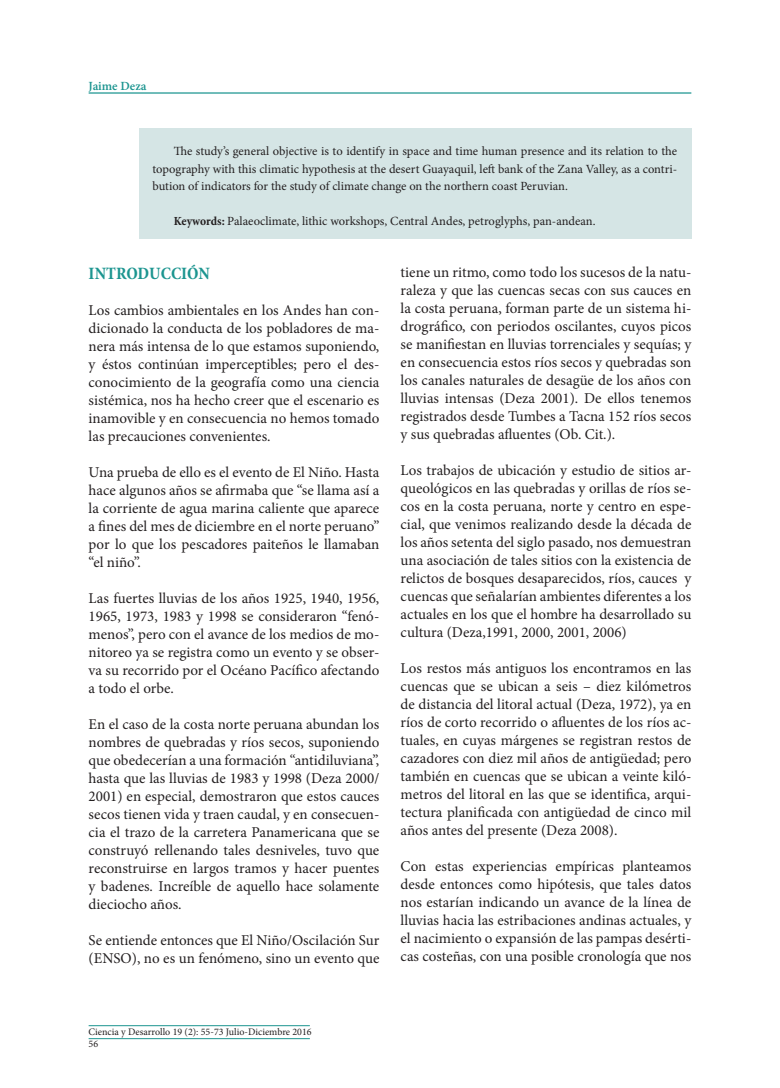
<style>
.page{position:relative;width:780px;height:1088px;background:#fff}
.page>*{position:absolute;margin:0;border:0;box-sizing:border-box;transform-origin:0 0}
.t1{font:700 condensed 17.5px "Minion Pro";color:#1c9590}
.t2{font:15px/18px "Minion Pro";color:#231f20;text-align:justify}
.t3{font:12.5px/17.5px "Minion Pro";letter-spacing:-.005em;color:#231f20;text-align:justify}
.t4{font:600 12.5px "Minion Pro";color:#1c9590}
.t5{font:10px/12px "Minion Pro";color:#231f20}
.s1{font-weight:700;font-stretch:condensed}
</style>
<div class="page">
<hr style="left:89px;top:92px;width:602px;height:2px;background:#1c9590">
<div style="left:139px;top:128px;width:552px;height:111px;background:#d5e5e5"></div>
<hr style="left:89px;top:1025px;width:221px;height:1px;background:#1c9590">
<hr style="left:89px;top:1038px;width:221px;height:1px;background:#1c9590">
<p class="t4" style="left:89px;top:78px;width:59px">Jaime Deza</p>
<p class="t3" style="left:152px;top:142px;width:526px;text-indent:21px">The study’s general objective is to identify in space and time human presence and its relation to the topography with this climatic hypothesis at the desert Guayaquil, left bank of the Zana Valley, as a contri&shy;bution of indicators for the study of climate change on the northern coast Peruvian.</p>
<p class="t3" style="left:174px;top:212px;width:423px"><span class="s1">Keywords:</span> Palaeoclimate, lithic workshops, Central Andes, petroglyphs, pan-andean.</p>
<p class="t1" style="left:89px;top:261px;width:123px">INTRODUCCIÓN</p>
<p class="t2" style="left:89px;top:301px;width:292px">Los cambios ambientales en los Andes han con&shy;dicionado la conducta de los pobladores de ma&shy;nera más intensa de lo que estamos suponiendo, y éstos continúan imperceptibles; pero el des&shy;conocimiento de la geografía como una ciencia sistémica, nos ha hecho creer que el escenario es inamovible y en consecuencia no hemos tomado las precauciones convenientes.</p>
<p class="t2" style="left:89px;top:463px;width:292px">Una prueba de ello es el evento de El Niño. Hasta hace algunos años se afirmaba que “se llama así a la corriente de agua marina caliente que aparece a fines del mes de diciembre en el norte peruano” por lo que los pescadores paiteños le llamaban “el niño”.</p>
<p class="t2" style="left:89px;top:589px;width:292px">Las fuertes lluvias de los años 1925, 1940, 1956, 1965, 1973, 1983 y 1998 se consideraron “fenó&shy;menos”, pero con el avance de los medios de mo&shy;nitoreo ya se registra como un evento y se obser&shy;va su recorrido por el Océano Pacífico afectando a todo el orbe.</p>
<p class="t2" style="left:89px;top:715px;width:292px">En el caso de la costa norte peruana abundan los nombres de quebradas y ríos secos, suponiendo que obedecerían a una formación “antidiluviana”, hasta que las lluvias de 1983 y 1998 (Deza 2000/ 2001) en especial, demostraron que estos cauces secos tienen vida y traen caudal, y en consecuen&shy;cia el trazo de la carretera Panamericana que se construyó rellenando tales desniveles, tuvo que reconstruirse en largos tramos y hacer puentes y badenes. Increíble de aquello hace solamente dieciocho años.</p>
<p class="t2" style="left:89px;top:931px;width:292px">Se entiende entonces que El Niño/Oscilación Sur (ENSO), no es un fenómeno, sino un evento que</p>
<p class="t2" style="left:400px;top:263px;width:292px">tiene un ritmo, como todo los sucesos de la natu&shy;raleza y que las cuencas secas con sus cauces en la costa peruana, forman parte de un sistema hi&shy;drográfico, con periodos oscilantes, cuyos picos se manifiestan en lluvias torrenciales y sequías; y en consecuencia estos ríos secos y quebradas son los canales naturales de desagüe de los años con lluvias intensas (Deza 2001). De ellos tenemos registrados desde Tumbes a Tacna 152 ríos secos y sus quebradas afluentes (Ob. Cit.).</p>
<p class="t2" style="left:400px;top:461px;width:292px">Los trabajos de ubicación y estudio de sitios ar&shy;queológicos en las quebradas y orillas de ríos se&shy;cos en la costa peruana, norte y centro en espe&shy;cial, que venimos realizando desde la década de los años setenta del siglo pasado, nos demuestran una asociación de tales sitios con la existencia de relictos de bosques desaparecidos, ríos, cauces y cuencas que señalarían ambientes diferentes a los actuales en los que el hombre ha desarrollado su cultura (Deza,1991, 2000, 2001, 2006)</p>
<p class="t2" style="left:400px;top:659px;width:292px">Los restos más antiguos los encontramos en las cuencas que se ubican a seis – diez kilómetros de distancia del litoral actual (Deza, 1972), ya en ríos de corto recorrido o afluentes de los ríos ac&shy;tuales, en cuyas márgenes se registran restos de cazadores con diez mil años de antigüedad; pero también en cuencas que se ubican a veinte kiló&shy;metros del litoral en las que se identifica, arqui&shy;tectura planificada con antigüedad de cinco mil años antes del presente (Deza 2008).</p>
<p class="t2" style="left:400px;top:857px;width:292px">Con estas experiencias empíricas planteamos desde entonces como hipótesis, que tales datos nos estarían indicando un avance de la línea de lluvias hacia las estribaciones andinas actuales, y el nacimiento o expansión de las pampas desérti&shy;cas costeñas, con una posible cronología que nos</p>
<p class="t5" style="left:89px;top:1026px;width:224px">Ciencia y Desarrollo 19 (2): 55-73 Julio-Diciembre 2016<br>56</p>
</div>
